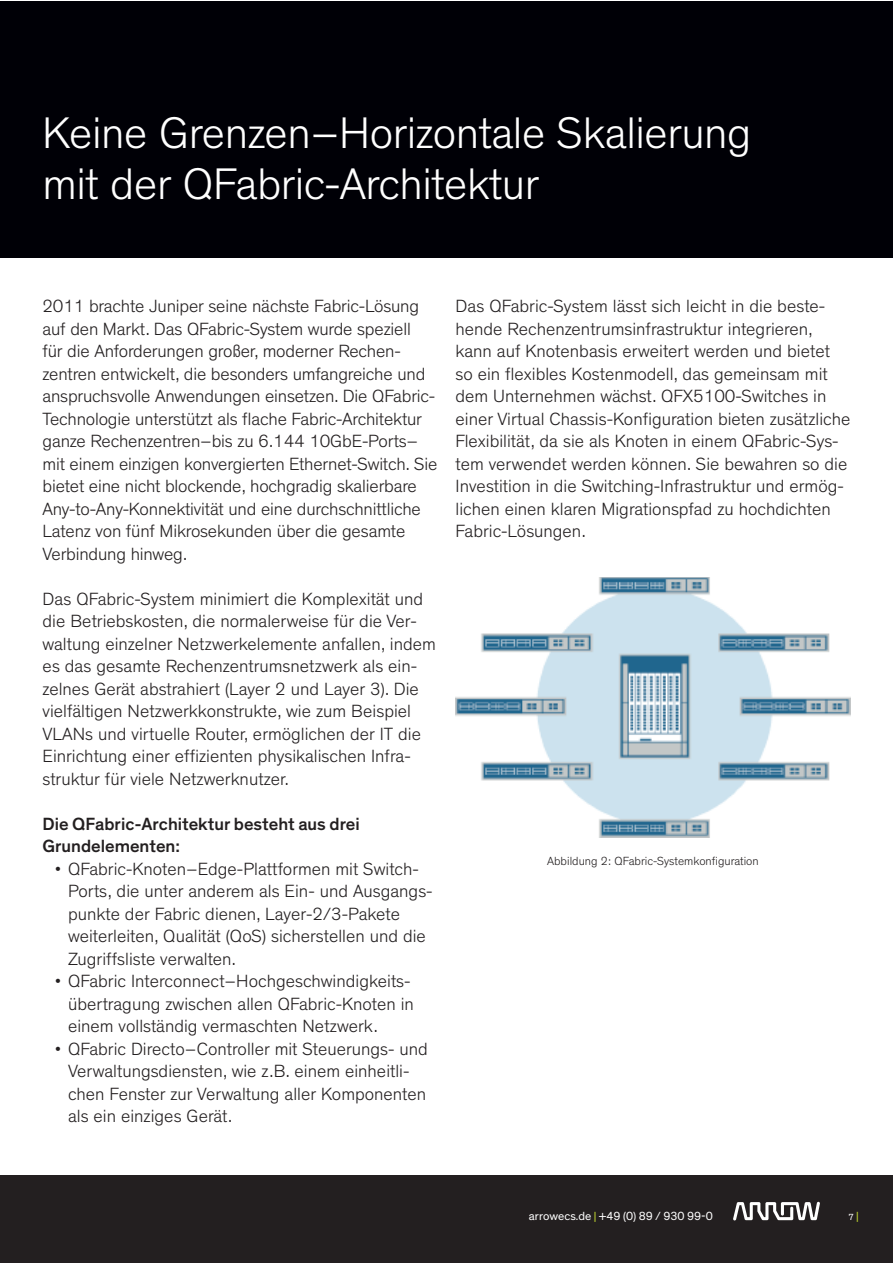
<style>
.page{position:relative;width:893px;height:1263px;background:#fff}
.page>*{position:absolute;margin:0;border:0;box-sizing:border-box;transform-origin:0 0}
.t1{font:300 45px/51px "Theinhardt";letter-spacing:-.01em;color:#fff}
.t2{font:300 18px/22.5px "Theinhardt";color:#231f20}
.t3{font:500 18px/22.5px "Theinhardt";color:#231f20}
.t4{font:300 12px "Theinhardt";color:#231f20}
.t5{font:12px "Theinhardt";color:#fff}
.t6{font:9px "Theinhardt";color:#fff}
.s1{color:#c1d72f}
.s2{font-size:12px;color:#c1d72f}
</style>
<div class="page">
<div style="left:0;top:1175px;width:892px;height:88px;background:#231f20"></div>
<svg style="left:733px;top:1202px;width:87px;height:18px"></svg>
<div style="left:0;top:1px;width:892px;height:256px;background:#000006"></div>
<img style="left:455px;top:577px;width:395px;height:260px">
<h1 class="t1" style="left:43px;top:108px;width:710px">Keine Grenzen–Horizontale Skalierung mit der QFabric-Architektur</h1>
<p class="t2" style="left:43px;top:295px;width:396px">2011 brachte Juniper seine nächste Fabric-Lösung auf den Markt. Das QFabric-System wurde speziell<br>für die Anforderungen großer, moderner Rechen&shy;zentren entwickelt, die besonders umfangreiche und anspruchsvolle Anwendungen einsetzen. Die QFabric-Technologie unterstützt als flache Fabric-Architektur ganze Rechenzentren–bis zu 6.144 10GbE-Ports– mit einem einzigen konvergierten Ethernet-Switch. Sie bietet eine nicht blockende, hochgradig skalierbare Any-to-Any-Konnektivität und eine durchschnittliche Latenz von fünf Mikrosekunden über die gesamte Verbindung hinweg.</p>
<p class="t2" style="left:43px;top:588px;width:395px">Das QFabric-System minimiert die Komplexität und die Betriebskosten, die normalerweise für die Ver&shy;waltung einzelner Netzwerkelemente anfallen, indem es das gesamte Rechenzentrumsnetzwerk als ein&shy;zelnes Gerät abstrahiert (Layer 2 und Layer 3). Die vielfältigen Netzwerkkonstrukte, wie zum Beispiel VLANs und virtuelle Router, ermöglichen der IT die Einrichtung einer effizienten physikalischen Infra&shy;struktur für viele Netzwerknutzer.</p>
<p class="t3" style="left:43px;top:813px;width:319px">Die QFabric-Architektur besteht aus drei<br>Grundelementen:</p>
<p class="t2" style="left:68px;top:858px;width:366px;text-indent:-13px">• QFabric-Knoten–Edge-Plattformen mit Switch-Ports, die unter anderem als Ein- und Ausgangs&shy;punkte der Fabric dienen, Layer-2/3-Pakete weiterleiten, Qualität (QoS) sicherstellen und die Zugriffsliste verwalten.</p>
<p class="t2" style="left:68px;top:970px;width:347px;text-indent:-13px">• QFabric Interconnect–Hochgeschwindigkeits&shy;übertragung zwischen allen QFabric-Knoten in einem vollständig vermaschten Netzwerk.</p>
<p class="t2" style="left:68px;top:1038px;width:361px;text-indent:-13px">• QFabric Directo–Controller mit Steuerungs- und Verwaltungsdiensten, wie z.B. einem einheitli&shy;chen Fenster zur Verwaltung aller Komponenten als ein einziges Gerät.</p>
<p class="t2" style="left:455px;top:295px;width:396px">Das QFabric-System lässt sich leicht in die beste&shy;hende Rechenzentrumsinfrastruktur integrieren, kann auf Knotenbasis erweitert werden und bietet so ein flexibles Kostenmodell, das gemeinsam mit dem Unternehmen wächst. QFX5100-Switches in einer Virtual Chassis-Konfiguration bieten zusätzliche Flexibilität, da sie als Knoten in einem QFabric-Sys&shy;tem verwendet werden können. Sie bewahren so die Investition in die Switching-Infrastruktur und ermög&shy;lichen einen klaren Migrationspfad zu hochdichten Fabric-Lösungen.</p>
<p class="t4" style="left:547px;top:854px;width:213px">Abbildung 2: QFabric-Systemkonfiguration</p>
<p class="t5" style="left:529px;top:1209px;width:185px">arrowecs.de <span class="s1">|</span> +49 (0) 89 / 930 99-0</p>
<p class="t6" style="left:849px;top:1212px;width:12px">7 <span class="s2">|</span></p>
</div>
